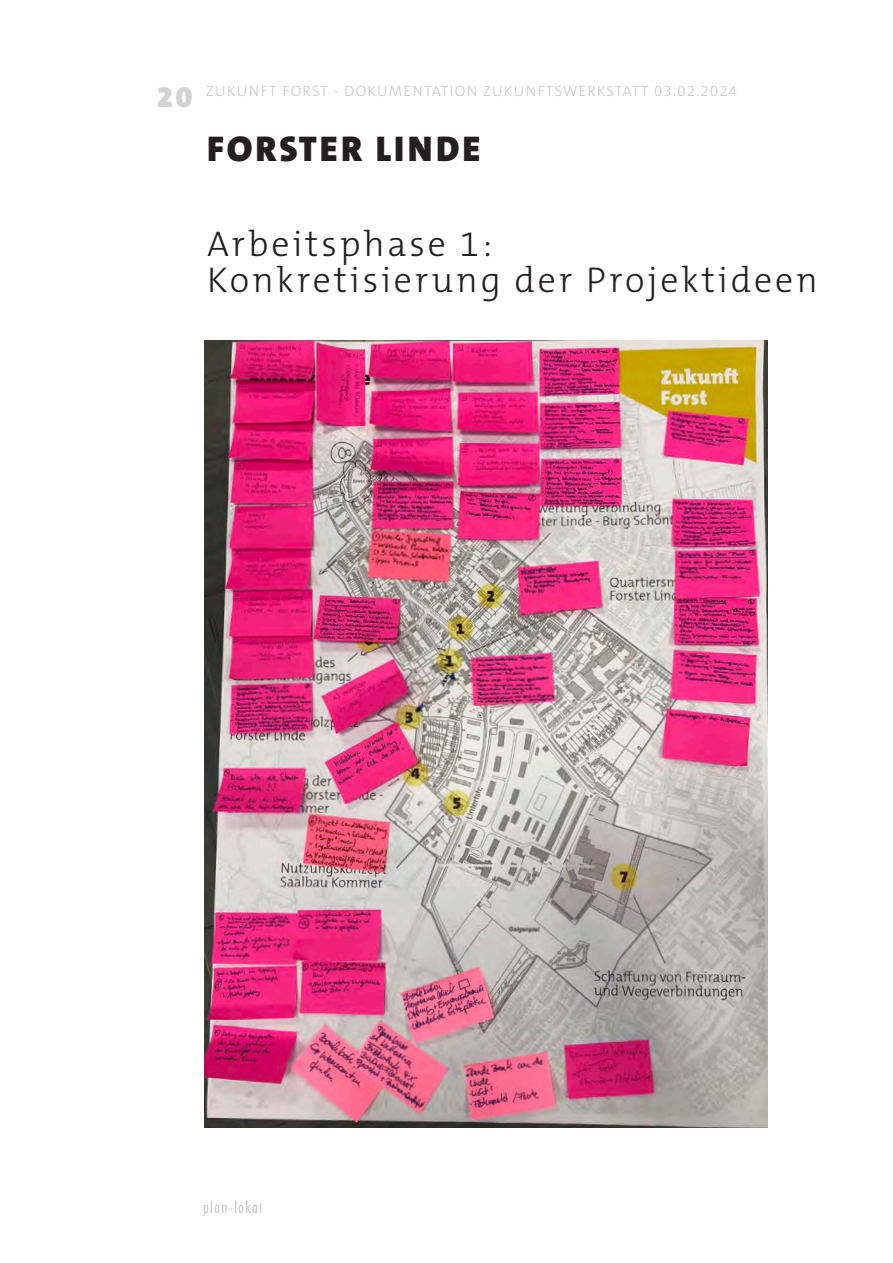
<style>
.page{position:relative;width:893px;height:1263px;background:#fff}
.page>*{position:absolute;margin:0;border:0;box-sizing:border-box;transform-origin:0 0}
.t1{font:300 36px "The Mix C5";letter-spacing:.08em;color:#231f20}
.t2{font:900 36px "The Mix C5";letter-spacing:.08em;color:#231f20}
.t3{font:900 30px "The Mix C5";color:#d3d2d2}
.t4{font:300 condensed 16.5px "Futura BT";letter-spacing:.08em;color:#bdbcbc}
.t5{font:300 15px "The Mix C5";letter-spacing:.08em;color:#c8c7c7}
.t6{font:300 condensed 13.5px "Futura BT";color:#bdbcbc}
</style>
<div class="page">
<img style="left:204px;top:340px;width:563px;height:788px">
<p class="t3" style="left:157px;top:85px;width:37px">20</p>
<p class="t5" style="left:206px;top:85px;width:533px">ZUKUNFT FORST - DOKUMENTATION ZUKUNFTSWERKSTATT 03.02.2024</p>
<p class="t2" style="left:207px;top:135px;width:275px">FORSTER LINDE</p>
<p class="t1" style="left:207px;top:229px;width:287px">Arbeitsphase 1:</p>
<p class="t1" style="left:207px;top:265px;width:612px">Konkretisierung der Projektideen</p>
<p class="t4" style="left:203px;top:1197px;width:56px">plan-loka</p>
<p class="t6" style="left:259px;top:1200px;width:4px">l</p>
</div>
